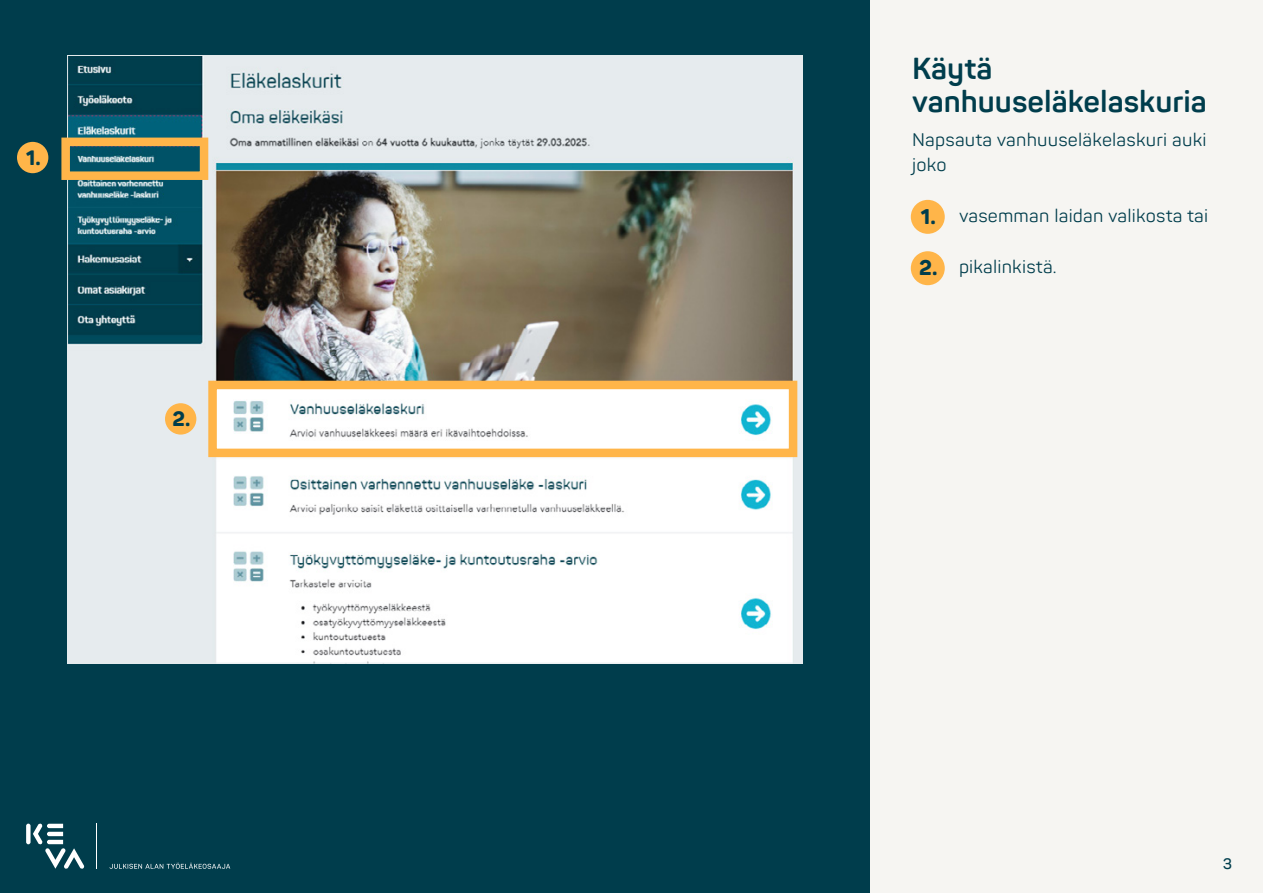
<style>
.page{position:relative;width:1263px;height:893px;background:#fff}
.page>*{position:absolute;margin:0;border:0;box-sizing:border-box;transform-origin:0 0}
.t1{font:700 30px/33px "Panton";color:#003d4c}
.numero1{font:800 21px "Panton";color:#003d4c}
.numero2{font:800 20.55px "Panton";color:#003d4c}
.Leipis_sisennetty{font:18px "Panton";letter-spacing:.01em;color:#003d4c}
.Leipis{font:18px/25.5px "Panton";letter-spacing:.01em;color:#003d4c}
.t2{font:600 15px "Panton";color:#003d4c}
</style>
<div class="page">
<div style="left:848px;top:0;width:415px;height:893px;background:#f6f5f2"></div>
<div style="left:0;top:0;width:869px;height:893px;background:#003d4c"></div>
<img style="left:69px;top:57px;width:732px;height:604px">
<div style="left:61px;top:138px;width:147px;height:42px;border:9px solid #ffb549"></div>
<div style="left:208px;top:381px;width:589px;height:76px;border:9px solid #ffb549"></div>
<div style="left:911px;top:200px;width:34px;height:34px;background:#ffb549;border-radius:50%"></div>
<div style="left:911px;top:251px;width:34px;height:34px;background:#ffb549;border-radius:50%"></div>
<div style="left:17px;top:142px;width:31px;height:31px;background:#ffb549;border-radius:50%"></div>
<div style="left:165px;top:403px;width:31px;height:32px;background:#ffb549;border-radius:50%"></div>
<svg style="left:26px;top:823px;width:58px;height:46px"></svg>
<svg style="left:109px;top:863px;width:121px;height:6px"></svg>
<hr style="left:97px;top:824px;width:1px;height:45px;background:#fff">
<p class="numero2" style="left:26px;top:144px;width:16px">1.</p>
<p class="numero2" style="left:173px;top:406px;width:19px">2.</p>
<h2 class="t1" style="left:912px;top:52px;width:296px">Käytä vanhuuseläkelaskuria</h2>
<p class="Leipis" style="left:912px;top:127px;width:296px">Napsauta vanhuuseläkelaskuri auki joko</p>
<p class="Leipis_sisennetty" style="left:959px;top:205px;width:251px">vasemman laidan valikosta tai</p>
<p class="Leipis_sisennetty" style="left:959px;top:256px;width:99px">pikalinkistä.</p>
<p class="numero1" style="left:921px;top:203px;width:16px">1.</p>
<p class="numero1" style="left:919px;top:254px;width:20px">2.</p>
<p class="t2" style="left:1223px;top:854px;width:11px">3</p>
</div>
